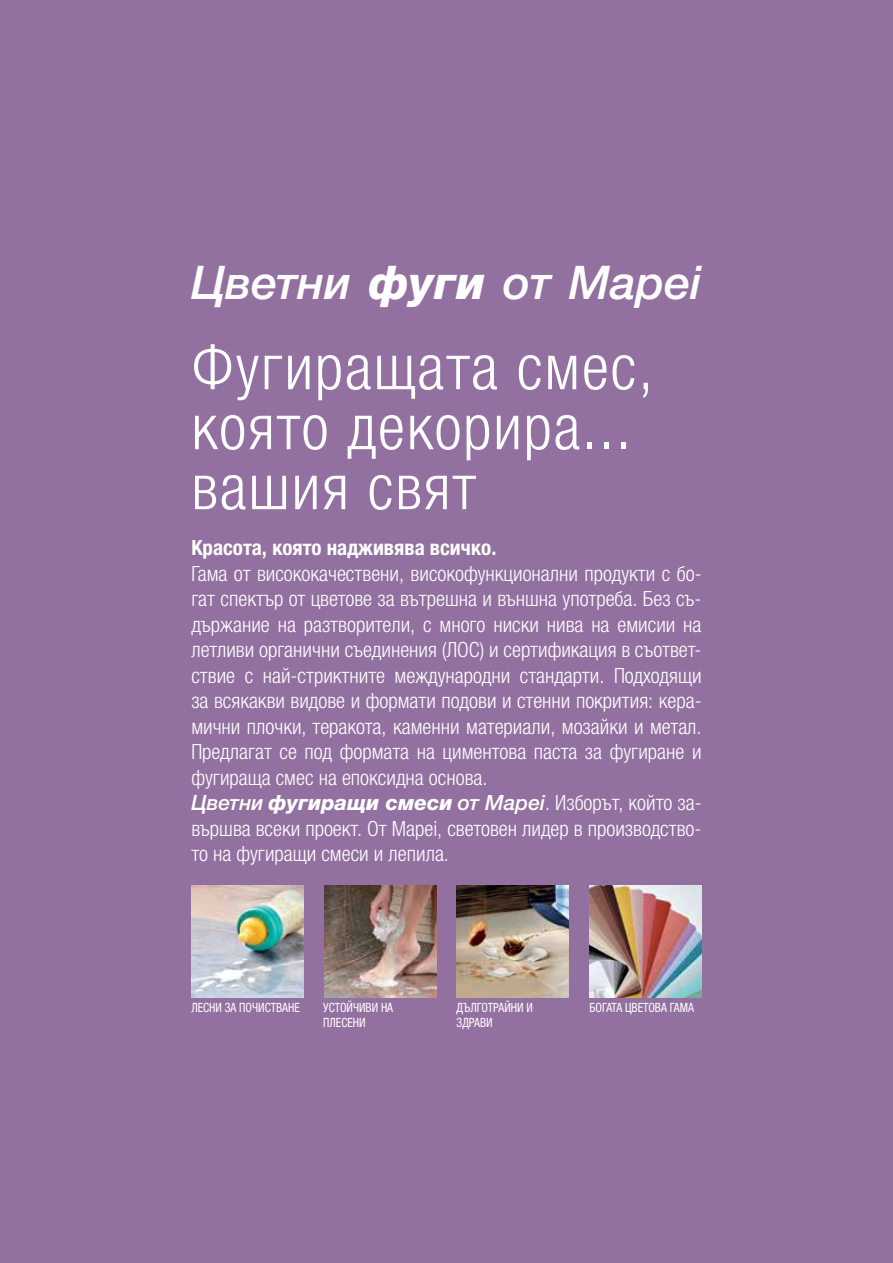
<style>
.page{position:relative;width:893px;height:1263px;background:#9270a0}
.page>*{position:absolute;margin:0;border:0;box-sizing:border-box;transform-origin:0 0}
.t1{font:300 condensed 63px/60px "Helvetica Neue LTW1 G";letter-spacing:.03em;color:#fff}
.t2{font:italic 500 46.5px "Helvetica Neue LTW1 G";color:#fff}
.t3{font:300 condensed 21px/25.5px "Helvetica Neue LTW1 G";color:#fff}
.t4{font:700 condensed 21px "Helvetica Neue LTW1 G";color:#fff}
.t5{font:condensed 12.75px/15.1px "Helvetica Neue LTW1 G";color:#fff;scale:.92 1}
.s1{font-weight:800}
.s2{font-weight:500;font-style:italic;font-stretch:normal}
.s3{font-weight:800;font-style:italic;font-stretch:normal}
</style>
<div class="page">
<img style="left:324px;top:885px;width:112px;height:112px">
<img style="left:191px;top:885px;width:112px;height:112px">
<img style="left:457px;top:885px;width:112px;height:112px">
<img style="left:589px;top:885px;width:113px;height:112px">
<h2 class="t2" style="left:191px;top:254px;width:512px">Цветни <span class="s1">фуги</span> от Mapei</h2>
<h1 class="t1" style="left:191px;top:337px;width:463px">Фугиращата смес, която декорира... вашия свят</h1>
<p class="t4" style="left:191px;top:535px;width:307px">Красота, която надживява всичко.</p>
<p class="t3" style="left:191px;top:561px;width:512px">Гама от висококачествени, високофункционални продукти с бо&shy;гат спектър от цветове за вътрешна и външна употреба. Без съ&shy;държание на разтворители, с много ниски нива на емисии на летливи органични съединения (ЛОС) и сертификация в съответ&shy;ствие с най-стриктните международни стандарти. Подходящи за всякакви видове и формати подови и стенни покрития: кера&shy;мични плочки, теракота, каменни материали, мозайки и метал.<br>Предлагат се под формата на циментова паста за фугиране и фугираща смес на епоксидна основа.<br><span class="s2">Цветни</span> <span class="s3">фугиращи смеси</span> <span class="s2">от Mapei</span>. Изборът, който за&shy;вършва всеки проект. От Mapei, световен лидер в производство&shy;то на фугиращи смеси и лепила.</p>
<p class="t5" style="left:191px;top:1000px;width:120px">ЛЕСНИ ЗА ПОЧИСТВАНЕ</p>
<p class="t5" style="left:457px;top:1000px;width:84px">ДЪЛГОТРАЙНИ И<br>ЗДРАВИ</p>
<p class="t5" style="left:323px;top:1000px;width:77px">УСТОЙЧИВИ НА<br>ПЛЕСЕНИ</p>
<p class="t5" style="left:589px;top:1000px;width:115px">БОГАТА ЦВЕТОВА ГАМА</p>
</div>
